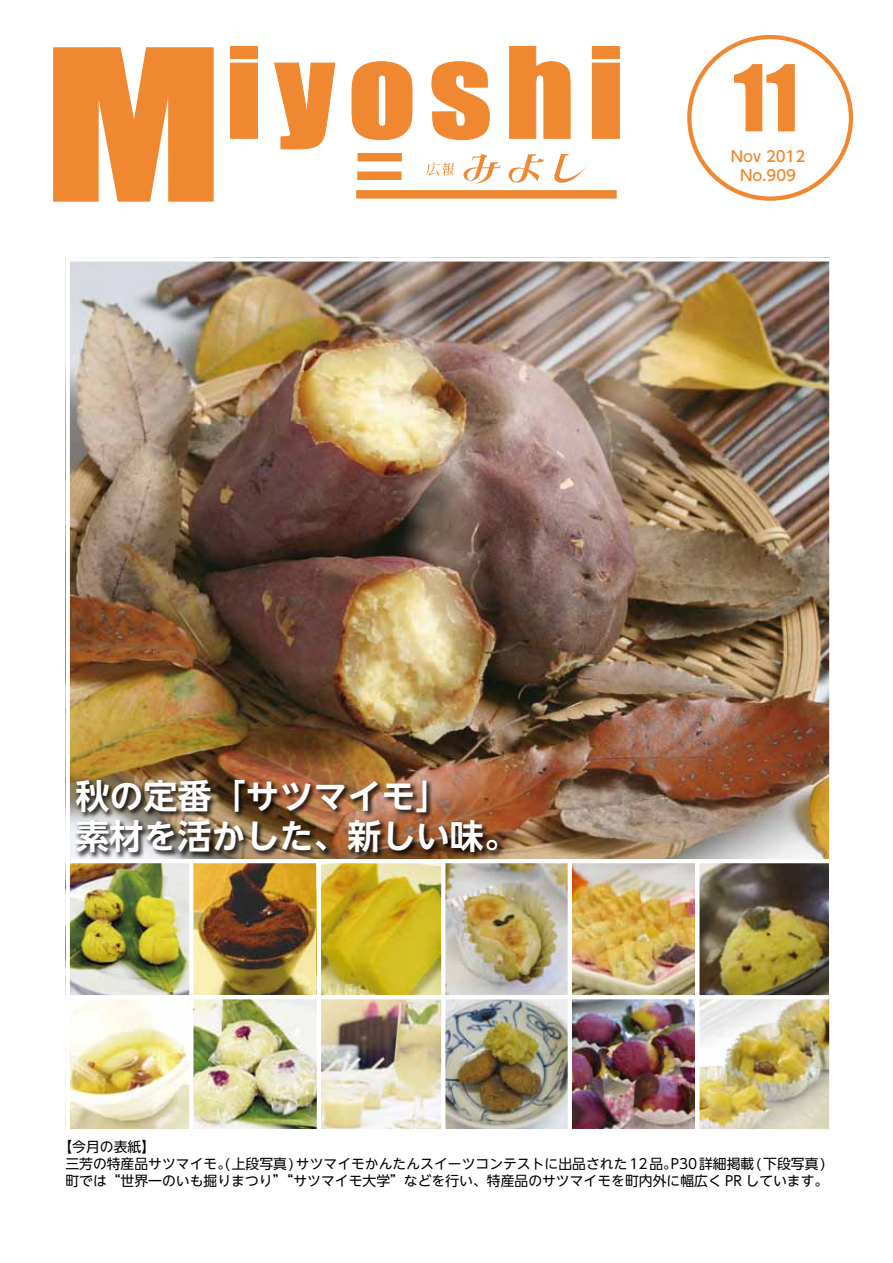
<style>
.page{position:relative;width:893px;height:1263px;background:#fff}
.page>*{position:absolute;margin:0;border:0;box-sizing:border-box;transform-origin:0 0}
.t1{font:85.05px "Impact";color:#f08831}
.t2{font:700 34.05px/40.3px "UD Shin Go NT Pro De";color:#fff}
.t3{font:500 14.85px/19.2px "UD Shin Go NT Pro";color:#f08831;text-align:center}
.t4{font:13.8px/17px "UD Shin Go NT Pro";color:#000}
</style>
<div class="page">
<img style="left:70px;top:261px;width:759px;height:598px">
<div style="left:687px;top:35px;width:166px;height:166px;border:4px solid #f08831;border-radius:50%"></div>
<svg style="left:53px;top:47px;width:161px;height:155px"></svg>
<div style="left:356px;top:190px;width:261px;height:9px;background:#f08831"></div>
<svg style="left:230px;top:46px;width:390px;height:137px"></svg>
<img style="left:445px;top:994px;width:123px;height:135px">
<img style="left:193px;top:863px;width:502px;height:131px">
<img style="left:321px;top:994px;width:120px;height:135px">
<img style="left:70px;top:999px;width:119px;height:130px">
<img style="left:70px;top:863px;width:119px;height:132px">
<img style="left:699px;top:863px;width:130px;height:132px">
<img style="left:572px;top:994px;width:123px;height:135px">
<img style="left:699px;top:999px;width:130px;height:130px">
<img style="left:193px;top:999px;width:124px;height:130px">
<hr style="left:66px;top:995px;width:763px;height:4px;background:#fff">
<hr style="left:317px;top:861px;width:4px;height:268px;background:#fff">
<svg style="left:441px;top:863px;width:4px;height:265px"></svg>
<hr style="left:568px;top:861px;width:4px;height:269px;background:#fff">
<svg style="left:829px;top:261px;width:1px;height:869px"></svg>
<svg style="left:70px;top:257px;width:760px;height:1px"></svg>
<div style="left:75px;top:778px;width:429px;height:81px;background:#000;opacity:.75"></div>
<h1 class="t1" style="left:733px;top:32px;width:66px">11</h1>
<p class="t3" style="left:731px;top:146px;width:76px">Nov 2012<br>No.909</p>
<h2 class="t2" style="left:75px;top:775px;width:444px">秋の定番「サツマイモ「<br>素材を活かした、新しい味。</h2>
<p class="t4" style="left:65px;top:1138px;width:764px;text-indent:-7px">【今月の表紙【<br>三芳の特産品サツマイモ。(上段写真)サツマイモかんたんスイーツコンテストに出品された12品 P。30詳細掲載(下段写真(町では“世界一のいも掘りまつり”“サツマイモ大学”などを行い、特産品のサツマイモを町内外に幅広く PR しています。</p>
</div>
